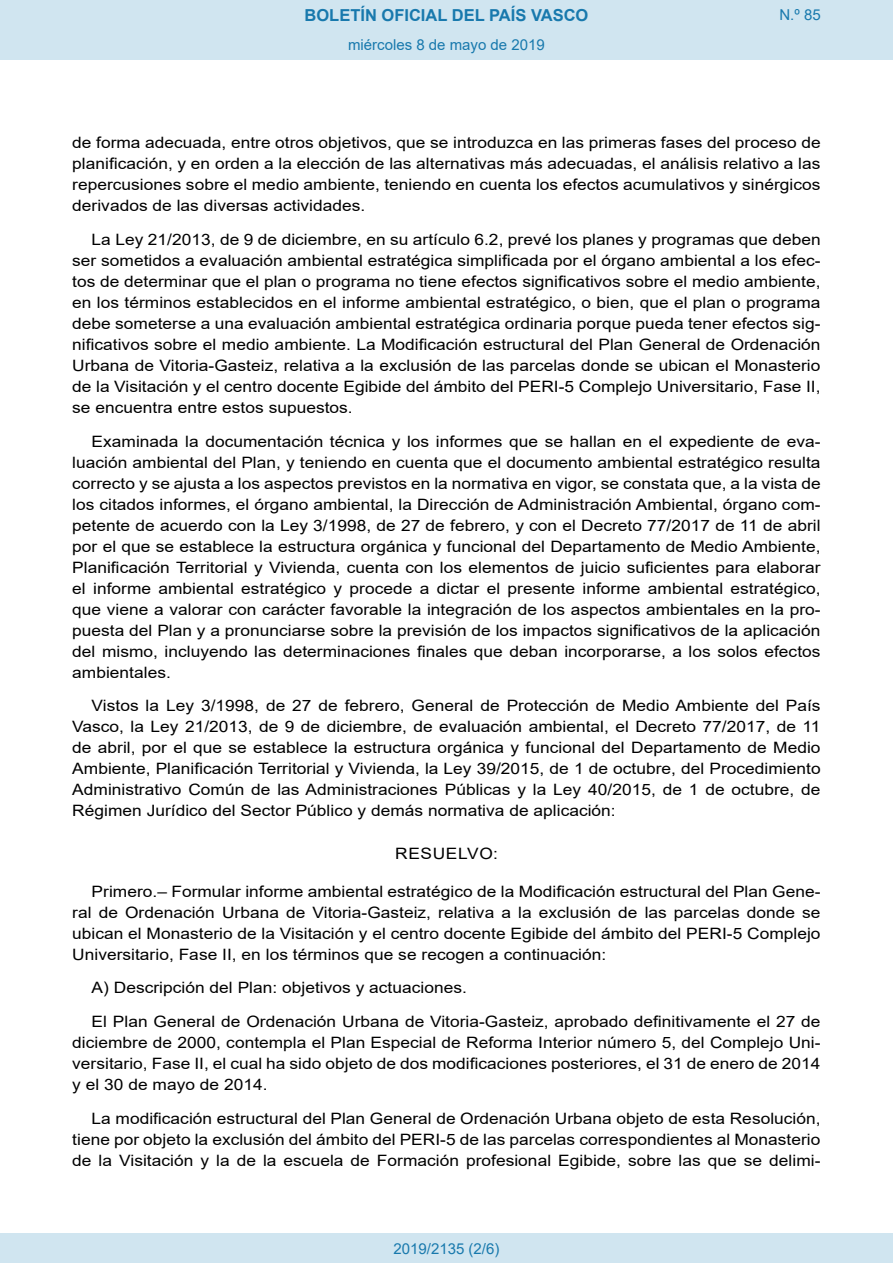
<style>
.page{position:relative;width:893px;height:1263px;background:#fff}
.page>*{position:absolute;margin:0;border:0;box-sizing:border-box;transform-origin:0 0}
.t1{font:700 16.5px "Arial";color:#1879ad}
.BOPVDetalle{font:15.6px/21px "Arial";color:#000;text-align:justify;scale:1.11 1}
.BOPVClave{font:15.6px "Arial";letter-spacing:.035em;color:#000;scale:1.11 1}
.Paginacion_Centro{font:15px "Arial";color:#1879ad}
</style>
<div class="page">
<div style="left:0;top:0;width:893px;height:60px;background:#d0e5f0"></div>
<div style="left:0;top:1233px;width:893px;height:30px;background:#d0e5f0"></div>
<p class="t1" style="left:305px;top:3px;width:285px">BOLETÍN OFICIAL DEL PAÍS VASCO</p>
<p class="Paginacion_Centro" style="left:348px;top:35px;width:198px">miércoles 8 de mayo de 2019</p>
<p class="Paginacion_Centro" style="left:779px;top:5px;width:43px">N.º 85</p>
<p class="BOPVDetalle" style="left:72px;top:132px;width:676px">de forma adecuada, entre otros objetivos, que se introduzca en las primeras fases del proceso de planificación, y en orden a la elección de las alternativas más adecuadas, el análisis relativo a las repercusiones sobre el medio ambiente, teniendo en cuenta los efectos acumulativos y sinérgicos derivados de las diversas actividades.</p>
<p class="BOPVDetalle" style="left:72px;top:229px;width:676px;text-indent:19px">La Ley 21/2013, de 9 de diciembre, en su artículo 6.2, prevé los planes y programas que deben ser sometidos a evaluación ambiental estratégica simplificada por el órgano ambiental a los efec&shy;tos de determinar que el plan o programa no tiene efectos significativos sobre el medio ambiente, en los términos establecidos en el informe ambiental estratégico, o bien, que el plan o programa debe someterse a una evaluación ambiental estratégica ordinaria porque pueda tener efectos sig&shy;nificativos sobre el medio ambiente. La Modificación estructural del Plan General de Ordenación Urbana de Vitoria-Gasteiz, relativa a la exclusión de las parcelas donde se ubican el Monasterio de la Visitación y el centro docente Egibide del ámbito del PERI-5 Complejo Universitario, Fase II, se encuentra entre estos supuestos.</p>
<p class="BOPVDetalle" style="left:72px;top:431px;width:676px;text-indent:19px">Examinada la documentación técnica y los informes que se hallan en el expediente de eva&shy;luación ambiental del Plan, y teniendo en cuenta que el documento ambiental estratégico resulta correcto y se ajusta a los aspectos previstos en la normativa en vigor, se constata que, a la vista de los citados informes, el órgano ambiental, la Dirección de Administración Ambiental, órgano com&shy;petente de acuerdo con la Ley 3/1998, de 27 de febrero, y con el Decreto 77/2017 de 11 de abril por el que se establece la estructura orgánica y funcional del Departamento de Medio Ambiente, Planificación Territorial y Vivienda, cuenta con los elementos de juicio suficientes para elaborar el informe ambiental estratégico y procede a dictar el presente informe ambiental estratégico, que viene a valorar con carácter favorable la integración de los aspectos ambientales en la pro&shy;puesta del Plan y a pronunciarse sobre la previsión de los impactos significativos de la aplicación del mismo, incluyendo las determinaciones finales que deban incorporarse, a los solos efectos ambientales.</p>
<p class="BOPVDetalle" style="left:72px;top:695px;width:676px;text-indent:19px">Vistos la Ley 3/1998, de 27 de febrero, General de Protección de Medio Ambiente del País Vasco, la Ley 21/2013, de 9 de diciembre, de evaluación ambiental, el Decreto 77/2017, de 11 de abril, por el que se establece la estructura orgánica y funcional del Departamento de Medio Ambiente, Planificación Territorial y Vivienda, la Ley 39/2015, de 1 de octubre, del Procedimiento Administrativo Común de las Administraciones Públicas y la Ley 40/2015, de 1 de octubre, de Régimen Jurídico del Sector Público y demás normativa de aplicación:</p>
<p class="BOPVClave" style="left:395px;top:842px;width:94px">RESUELVO:</p>
<p class="BOPVDetalle" style="left:72px;top:881px;width:676px;text-indent:19px">Primero.– Formular informe ambiental estratégico de la Modificación estructural del Plan Gene&shy;ral de Ordenación Urbana de Vitoria-Gasteiz, relativa a la exclusión de las parcelas donde se ubican el Monasterio de la Visitación y el centro docente Egibide del ámbito del PERI-5 Complejo Universitario, Fase II, en los términos que se recogen a continuación:</p>
<p class="BOPVDetalle" style="left:92px;top:977px;width:340px">A) Descripción del Plan: objetivos y actuaciones.</p>
<p class="BOPVDetalle" style="left:72px;top:1011px;width:676px;text-indent:19px">El Plan General de Ordenación Urbana de Vitoria-Gasteiz, aprobado definitivamente el 27 de diciembre de 2000, contempla el Plan Especial de Reforma Interior número 5, del Complejo Uni&shy;versitario, Fase II, el cual ha sido objeto de dos modificaciones posteriores, el 31 de enero de 2014 y el 30 de mayo de 2014.</p>
<p class="BOPVDetalle" style="left:72px;top:1108px;width:676px;text-indent:19px">La modificación estructural del Plan General de Ordenación Urbana objeto de esta Resolución, tiene por objeto la exclusión del ámbito del PERI-5 de las parcelas correspondientes al Monasterio de la Visitación y la de la escuela de Formación profesional Egibide, sobre las que se delimi-</p>
<p class="Paginacion_Centro" style="left:393px;top:1238px;width:107px">2019/2135 (2/6)</p>
</div>
